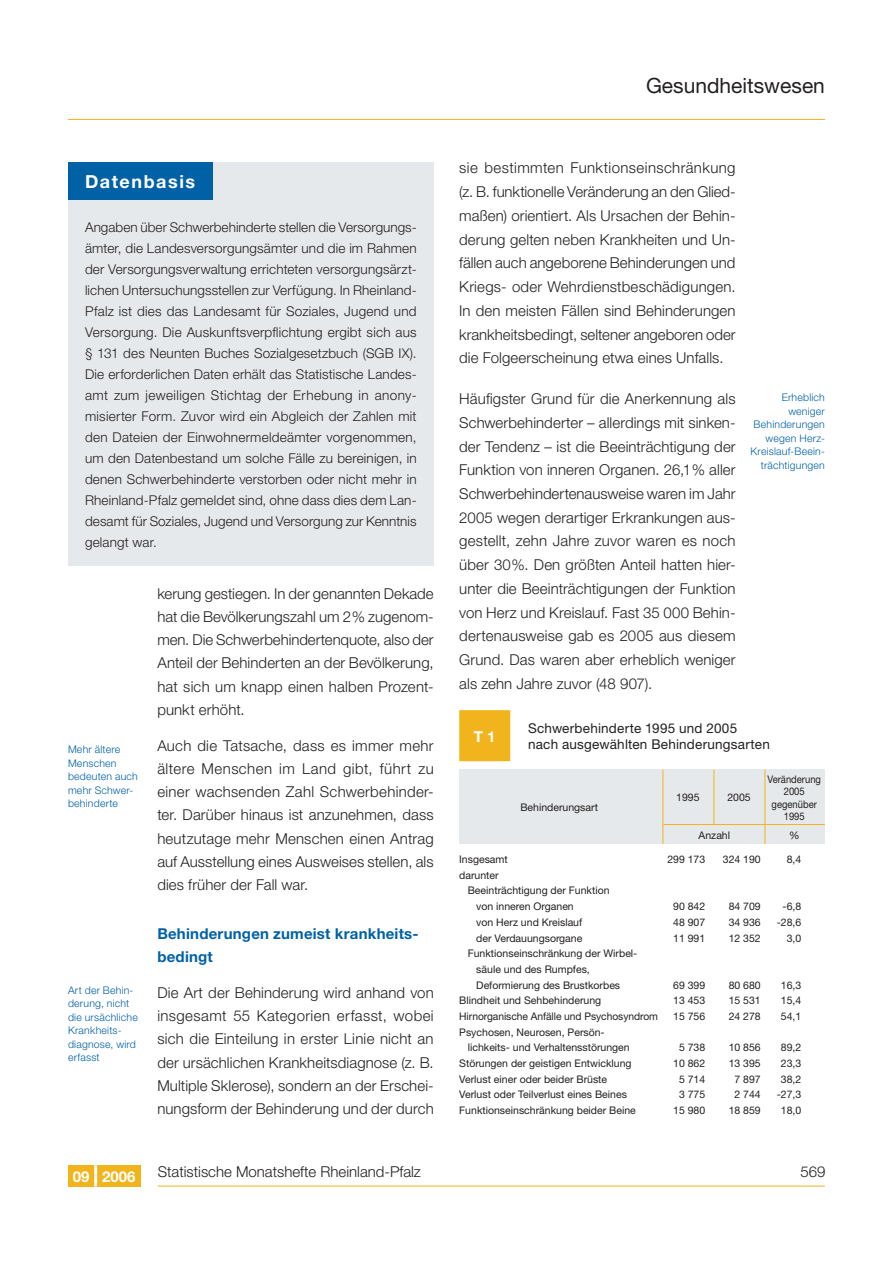
<style>
.page{position:relative;width:893px;height:1263px;background:#fff}
.page>*{position:absolute;margin:0;border:0;box-sizing:border-box;transform-origin:0 0}
.t1{font:21px "Helvetica Neue LT";color:#231f20}
.t2{font:700 18px "Helvetica Neue LT";letter-spacing:.085em;color:#fff}
.t3{font:300 15px/23.7px "Helvetica Neue LT";letter-spacing:.005em;color:#231f20;text-align:justify}
.t4{font:700 15px/23.2px "Helvetica Neue LT";letter-spacing:.015em;color:#0061a6}
.t5{font:700 15px "Helvetica Neue LT";color:#fff}
.t6{font:300 13.5px/21px "Helvetica Neue LT";letter-spacing:.005em;color:#231f20;text-align:justify}
.t7{font:13.5px/16.2px "Helvetica Neue LT";letter-spacing:.015em;color:#231f20}
.t8{font:10.5px/15.8px "Helvetica Neue LT";color:#231f20}
.t9{font:300 10.5px/13.5px "Helvetica Neue LT";letter-spacing:.02em;color:#0061a6}
.t10{font:10.5px/12.6px "Helvetica Neue LT";color:#231f20;text-align:center;scale:.9 1}
</style>
<div class="page">
<hr style="left:68px;top:119px;width:757px;height:1px;background:#f1b41c">
<div style="left:68px;top:1165px;width:72px;height:21px;background:#f1b41c"></div>
<hr style="left:94px;top:1165px;width:3px;height:21px;background:#fff">
<hr style="left:158px;top:1186px;width:667px;height:1px;background:#f1b41c">
<div style="left:68px;top:162px;width:366px;height:404px;background:#e6e9eb"></div>
<div style="left:68px;top:162px;width:145px;height:37px;background:#0061a6"></div>
<div style="left:459px;top:770px;width:366px;height:74px;background:#e6e9eb"></div>
<div style="left:460px;top:711px;width:49px;height:49px;background:#f1b41c"></div>
<div style="left:459px;top:710px;width:51px;height:51px;border:2px solid #f1b41c"></div>
<hr style="left:764px;top:770px;width:1px;height:74px;background:#f1b41c">
<hr style="left:713px;top:770px;width:1px;height:55px;background:#f1b41c">
<hr style="left:662px;top:770px;width:1px;height:74px;background:#f1b41c">
<hr style="left:663px;top:824px;width:162px;height:1px;background:#f1b41c">
<h1 class="t1" style="left:646px;top:73px;width:180px">Gesundheitswesen</h1>
<p class="t2" style="left:85px;top:170px;width:112px">Datenbasis</p>
<p class="t6" style="left:85px;top:216px;width:333px">Angaben über Schwerbehinderte stellen die Versorgungs&shy;ämter, die Landesversorgungsämter und die im Rahmen der Versorgungsverwaltung errichteten versorgungsärzt&shy;lichen Untersuchungsstellen zur Verfügung. In Rheinland-Pfalz ist dies das Landesamt für Soziales, Jugend und Versorgung. Die Auskunftsverpflichtung ergibt sich aus § 131 des Neunten Buches Sozialgesetzbuch (SGB IX).<br>Die erforderlichen Daten erhält das Statistische Landes&shy;amt zum jeweiligen Stichtag der Erhebung in anony&shy;misierter Form. Zuvor wird ein Abgleich der Zahlen mit den Dateien der Einwohnermeldeämter vorgenommen, um den Datenbestand um solche Fälle zu bereinigen, in denen Schwerbehinderte verstorben oder nicht mehr in Rheinland-Pfalz gemeldet sind, ohne dass dies dem Lan&shy;desamt für Soziales, Jugend und Versorgung zur Kenntnis gelangt war.</p>
<p class="t9" style="left:68px;top:742px;width:71px">Mehr ältere<br>Menschen bedeuten auch mehr Schwer&shy;behinderte</p>
<p class="t9" style="left:68px;top:983px;width:71px">Art der Behin&shy;derung, nicht die ursächliche<br>Krankheits&shy;diagnose, wird erfasst</p>
<p class="t3" style="left:157px;top:581px;width:278px;line-height:23.2px">kerung gestiegen. In der genannten Dekade hat die Bevölkerungszahl um 2% zugenom&shy;men. Die Schwerbehindertenquote, also der Anteil der Behinderten an der Bevölkerung, hat sich um knapp einen halben Prozent&shy;punkt erhöht.</p>
<p class="t3" style="left:157px;top:733px;width:278px;line-height:23.2px">Auch die Tatsache, dass es immer mehr ältere Menschen im Land gibt, führt zu einer wachsenden Zahl Schwerbehinder&shy;ter. Darüber hinaus ist anzunehmen, dass heutzutage mehr Menschen einen Antrag auf Ausstellung eines Ausweises stellen, als dies früher der Fall war.</p>
<p class="t4" style="left:157px;top:921px;width:263px">Behinderungen zumeist krankheits&shy;bedingt</p>
<p class="t3" style="left:157px;top:981px;width:278px;line-height:23.2px">Die Art der Behinderung wird anhand von insgesamt 55 Kategorien erfasst, wobei sich die Einteilung in erster Linie nicht an der ursächlichen Krankheitsdiagnose (z. B.<br>Multiple Sklerose), sondern an der Erschei&shy;nungsform der Behinderung und der durch</p>
<p class="t3" style="left:459px;top:156px;width:278px">sie bestimmten Funktionseinschränkung (z. B. funktionelle Veränderung an den Glied&shy;maßen) orientiert. Als Ursachen der Behin&shy;derung gelten neben Krankheiten und Un&shy;fällen auch angeborene Behinderungen und Kriegs- oder Wehrdienstbeschädigungen.<br>In den meisten Fällen sind Behinderungen krankheitsbedingt, seltener angeboren oder die Folgeerscheinung etwa eines Unfalls.</p>
<p class="t3" style="left:459px;top:386px;width:278px">Häufigster Grund für die Anerkennung als Schwerbehinderter – allerdings mit sinken&shy;der Tendenz – ist die Beeinträchtigung der Funktion von inneren Organen. 26,1% aller Schwerbehindertenausweise waren im Jahr 2005 wegen derartiger Erkrankungen aus&shy;gestellt, zehn Jahre zuvor waren es noch über 30%. Den größten Anteil hatten hier&shy;unter die Beeinträchtigungen der Funktion von Herz und Kreislauf. Fast 35 000 Behin&shy;dertenausweise gab es 2005 aus diesem Grund. Das waren aber erheblich weniger als zehn Jahre zuvor (48 907).</p>
<p class="t9" style="left:750px;top:390px;width:76px;text-align:right">Erheblich weniger<br>Behinderungen wegen Herz-<br>Kreislauf-Beein&shy;trächtigungen</p>
<p class="t5" style="left:474px;top:727px;width:23px">T 1</p>
<p class="t7" style="left:528px;top:720px;width:243px">Schwerbehinderte 1995 und 2005 nach ausgewählten Behinderungsarten</p>
<p class="t8" style="left:520px;top:799px;width:79px">Behinderungsart</p>
<p class="t8" style="left:676px;top:790px;width:25px">1995</p>
<p class="t8" style="left:727px;top:790px;width:25px">2005</p>
<p class="t10" style="left:767px;top:772px;width:61px">Veränderung<br>2005 gegenüber<br>1995</p>
<p class="t8" style="left:699px;top:827px;width:33px">Anzahl</p>
<p class="t8" style="left:789px;top:827px;width:12px">%</p>
<p class="t8" style="left:459px;top:851px;width:50px">Insgesamt</p>
<p class="t8" style="left:667px;top:851px;width:39px">299 173</p>
<p class="t8" style="left:723px;top:851px;width:39px">324 190</p>
<p class="t8" style="left:787px;top:851px;width:16px">8,4</p>
<p class="t8" style="left:459px;top:867px;width:41px">darunter</p>
<p class="t8" style="left:468px;top:883px;width:143px">Beeinträchtigung der Funktion</p>
<p class="t8" style="left:476px;top:898px;width:99px">von inneren Organen</p>
<p class="t8" style="left:673px;top:898px;width:34px">90 842</p>
<p class="t8" style="left:729px;top:898px;width:34px">84 709</p>
<p class="t8" style="left:783px;top:898px;width:20px">-6,8</p>
<p class="t8" style="left:476px;top:914px;width:107px">von Herz und Kreislauf</p>
<p class="t8" style="left:673px;top:914px;width:34px">48 907</p>
<p class="t8" style="left:729px;top:914px;width:34px">34 936</p>
<p class="t8" style="left:777px;top:914px;width:26px">-28,6</p>
<p class="t8" style="left:476px;top:930px;width:108px">der Verdauungsorgane</p>
<p class="t8" style="left:673px;top:930px;width:34px">11 991</p>
<p class="t8" style="left:729px;top:930px;width:34px">12 352</p>
<p class="t8" style="left:787px;top:930px;width:16px">3,0</p>
<p class="t8" style="left:476px;top:945px;width:163px;text-indent:-9px">Funktionseinschränkung der Wirbel&shy;säule und des Rumpfes,<br>Deformierung des Brustkorbes</p>
<p class="t8" style="left:673px;top:977px;width:34px">69 399</p>
<p class="t8" style="left:729px;top:977px;width:34px">80 680</p>
<p class="t8" style="left:781px;top:977px;width:22px">16,3</p>
<p class="t8" style="left:459px;top:992px;width:143px">Blindheit und Sehbehinderung</p>
<p class="t8" style="left:673px;top:992px;width:34px">13 453</p>
<p class="t8" style="left:729px;top:992px;width:34px">15 531</p>
<p class="t8" style="left:781px;top:992px;width:22px">15,4</p>
<p class="t8" style="left:459px;top:1008px;width:200px">Hirnorganische Anfälle und Psychosyndrom</p>
<p class="t8" style="left:673px;top:1008px;width:34px">15 756</p>
<p class="t8" style="left:729px;top:1008px;width:34px">24 278</p>
<p class="t8" style="left:781px;top:1008px;width:22px">54,1</p>
<p class="t8" style="left:468px;top:1024px;width:164px;text-indent:-9px">Psychosen, Neurosen, Persön&shy;lichkeits- und Verhaltensstörungen</p>
<p class="t8" style="left:679px;top:1039px;width:28px">5 738</p>
<p class="t8" style="left:729px;top:1039px;width:34px">10 856</p>
<p class="t8" style="left:781px;top:1039px;width:22px">89,2</p>
<p class="t8" style="left:459px;top:1055px;width:174px">Störungen der geistigen Entwicklung</p>
<p class="t8" style="left:673px;top:1055px;width:34px">10 862</p>
<p class="t8" style="left:729px;top:1055px;width:34px">13 395</p>
<p class="t8" style="left:781px;top:1055px;width:22px">23,3</p>
<p class="t8" style="left:459px;top:1071px;width:149px">Verlust einer oder beider Brüste</p>
<p class="t8" style="left:679px;top:1071px;width:28px">5 714</p>
<p class="t8" style="left:734px;top:1071px;width:28px">7 897</p>
<p class="t8" style="left:781px;top:1071px;width:22px">38,2</p>
<p class="t8" style="left:459px;top:1087px;width:169px">Verlust oder Teilverlust eines Beines</p>
<p class="t8" style="left:679px;top:1087px;width:28px">3 775</p>
<p class="t8" style="left:734px;top:1087px;width:28px">2 744</p>
<p class="t8" style="left:777px;top:1087px;width:26px">-27,3</p>
<p class="t8" style="left:459px;top:1102px;width:178px">Funktionseinschränkung beider Beine</p>
<p class="t8" style="left:673px;top:1102px;width:34px">15 980</p>
<p class="t8" style="left:729px;top:1102px;width:34px">18 859</p>
<p class="t8" style="left:781px;top:1102px;width:22px">18,0</p>
<p class="t5" style="left:73px;top:1167px;width:64px">09 2006</p>
<p class="t3" style="left:158px;top:1159px;width:265px">Statistische Monatshefte Rheinland-Pfalz</p>
<p class="t3" style="left:800px;top:1159px;width:27px">569</p>
</div>
